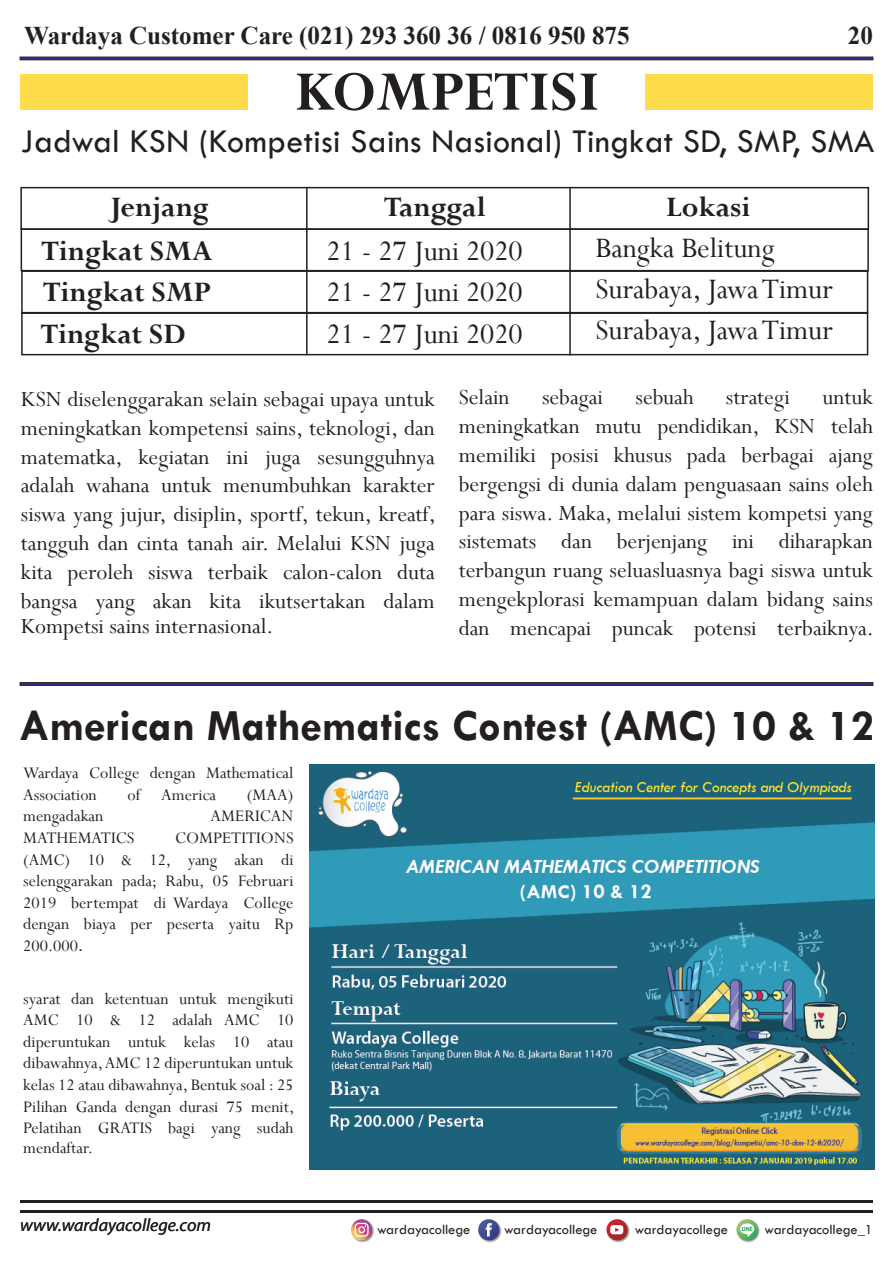
<style>
.page{position:relative;width:893px;height:1263px;background:#fff}
.page>*{position:absolute;margin:0;border:0;box-sizing:border-box;transform-origin:0 0}
.t1{font:700 61.5px "Perpetua";color:#231f20}
.t2{font:700 44.85px "Tw Cen";color:#231f20}
.t3{font:34.5px "Tw Cen";letter-spacing:.01em;color:#231f20}
.t4{font:31.5px/41px "Perpetua";color:#231f20}
.t5{font:700 31.5px/42.5px "Perpetua";color:#231f20}
.t6{font:700 25.5px "Times New Roman";color:#231f20}
.t7{font:24px/28.8px "Perpetua";color:#231f20;text-align:justify}
.t8{font:18px/21.6px "Perpetua";color:#231f20;text-align:justify}
.t9{font:italic 18px "Myriad Pro";color:#231f20}
.t10{font:14.4px "Tw Cen";color:#231f20}
.s1{font-family:"Arial"}
</style>
<div class="page">
<div style="left:20px;top:57px;width:853px;height:3px;background:#2e3092;border:1px solid #231f20"></div>
<hr style="left:20px;top:1210px;width:853px;height:3px;background:#231f20">
<hr style="left:20px;top:1200px;width:853px;height:3px;background:#231f20">
<svg style="left:606px;top:1218px;width:24px;height:25px"></svg>
<svg style="left:606px;top:1219px;width:22px;height:21px"></svg>
<svg style="left:610px;top:1225px;width:13px;height:9px"></svg>
<svg style="left:350px;top:1218px;width:24px;height:25px"></svg>
<svg style="left:351px;top:1219px;width:21px;height:21px"></svg>
<svg style="left:355px;top:1223px;width:14px;height:14px"></svg>
<svg style="left:477px;top:1218px;width:25px;height:25px"></svg>
<svg style="left:478px;top:1219px;width:21px;height:21px"></svg>
<svg style="left:486px;top:1223px;width:6px;height:13px"></svg>
<svg style="left:736px;top:1218px;width:24px;height:25px"></svg>
<svg style="left:736px;top:1219px;width:21px;height:21px"></svg>
<svg style="left:740px;top:1223px;width:14px;height:14px"></svg>
<div style="left:646px;top:74px;width:227px;height:36px;background:#fedc4b"></div>
<div style="left:20px;top:74px;width:227px;height:36px;background:#fedc4b"></div>
<svg style="left:20px;top:186px;width:850px;height:86px"></svg>
<hr style="left:306px;top:187px;width:2px;height:168px;background:#231f20">
<div style="left:21px;top:270px;width:847px;height:43px;border:2px solid #231f20"></div>
<div style="left:21px;top:312px;width:847px;height:43px;border:2px solid #231f20"></div>
<hr style="left:569px;top:187px;width:2px;height:168px;background:#231f20">
<div style="left:20px;top:682px;width:853px;height:3px;background:#2e3092;border:1px solid #231f20"></div>
<img style="left:309px;top:764px;width:565px;height:405px">
<p class="t6" style="left:24px;top:17px;width:607px">Wardaya Customer Care (021) 293 360 36 / 0816 950 875</p>
<p class="t6" style="left:848px;top:17px;width:27px">20</p>
<h1 class="t1" style="left:295px;top:53px;width:306px">KOMPETISI</h1>
<h3 class="t3" style="left:21px;top:120px;width:855px">Jadwal KSN (Kompetisi Sains Nasional) Tingkat SD, SMP, SMA</h3>
<h3 class="t5" style="left:110px;top:185px;width:101px">Jenjang</h3>
<h3 class="t5" style="left:384px;top:185px;width:103px">Tanggal</h3>
<h3 class="t5" style="left:666px;top:185px;width:86px">Lokasi</h3>
<h3 class="t5" style="left:42px;top:229px;width:173px">Tingkat SMA</h3>
<h3 class="t4" style="left:326px;top:229px;width:198px">21 - 27 Juni 2020</h3>
<h3 class="t5" style="left:41px;top:270px;width:171px">Tingkat SMP<br>Tingkat SD</h3>
<h3 class="t4" style="left:326px;top:270px;width:198px;line-height:42.5px">21 - 27 Juni 2020<br>21 - 27 Juni 2020</h3>
<h3 class="t4" style="left:596px;top:227px;width:239px">Bangka Belitung<br>Surabaya, Jawa Timur<br>Surabaya, Jawa Timur</h3>
<p class="t7" style="left:21px;top:384px;width:416px">KSN diselenggarakan selain sebagai upaya untuk meningkatkan kompetensi sains, teknologi, dan matematka, kegiatan ini juga sesungguhnya adalah wahana untuk menumbuhkan karakter siswa yang jujur, disiplin, sportf, tekun, kreatf, tangguh dan cinta tanah air. Melalui KSN juga kita peroleh siswa terbaik calon-calon duta bangsa yang akan kita ikutsertakan dalam</p>
<p class="t7" style="left:21px;top:611px;width:254px">Kompetsi sains internasional.</p>
<p class="t7" style="left:459px;top:383px;width:416px;text-indent:363px">untuk meningkatkan mutu pendidikan, KSN telah memiliki posisi khusus pada berbagai ajang bergengsi di dunia dalam penguasaan sains oleh para siswa. Maka, melalui sistem kompetsi yang sistemats dan berjenjang ini diharapkan terbangun ruang seluasluasnya bagi siswa untuk mengekplorasi kemampuan dalam bidang sains dan mencapai puncak potensi terbaiknya.</p>
<p class="t7" style="left:459px;top:383px;width:52px">Selain</p>
<p class="t7" style="left:542px;top:383px;width:63px">sebagai</p>
<p class="t7" style="left:635px;top:383px;width:60px">sebuah</p>
<p class="t7" style="left:726px;top:383px;width:66px">strategi</p>
<h2 class="t2" style="left:19px;top:699px;width:856px">American Mathematics Contest (AMC) 10 &amp; 12</h2>
<p class="t8" style="left:23px;top:762px;width:272px">Wardaya College dengan Mathematical<br>Association</p>
<p class="t8" style="left:128px;top:783px;width:90px">of America</p>
<p class="t8" style="left:247px;top:783px;width:48px">(MAA)</p>
<p class="t8" style="left:23px;top:805px;width:82px">mengadakan</p>
<p class="t8" style="left:211px;top:805px;width:84px">AMERICAN</p>
<p class="t8" style="left:23px;top:827px;width:112px">MATHEMATICS</p>
<p class="t8" style="left:23px;top:827px;width:272px;text-indent:152px">COMPETITIONS (AMC) 10 &amp; 12, yang akan di selenggarakan pada; Rabu, 05 Februari 2019 bertempat di Wardaya College dengan biaya per peserta yaitu Rp 200.000<span class="s1">.</span></p>
<p class="t8" style="left:23px;top:987px;width:272px">syarat dan ketentuan untuk mengikuti AMC 10 &amp; 12 adalah AMC 10 diperuntukan untuk kelas 10 atau dibawahnya, AMC 12 diperuntukan untuk kelas 12 atau dibawahnya, Bentuk soal : 25<br>Pilihan Ganda dengan durasi 75 menit, Pelatihan GRATIS bagi yang sudah</p>
<p class="t8" style="left:23px;top:1137px;width:71px">mendaftar.</p>
<p class="t9" style="left:20px;top:1214px;width:192px">www.wardayacollege.com</p>
<p class="t10" style="left:377px;top:1220px;width:95px">wardayacollege</p>
<p class="t10" style="left:504px;top:1220px;width:95px">wardayacollege</p>
<p class="t10" style="left:635px;top:1220px;width:240px">wardayacollege <sup>LINE</sup> wardayacollege_1</p>
</div>
